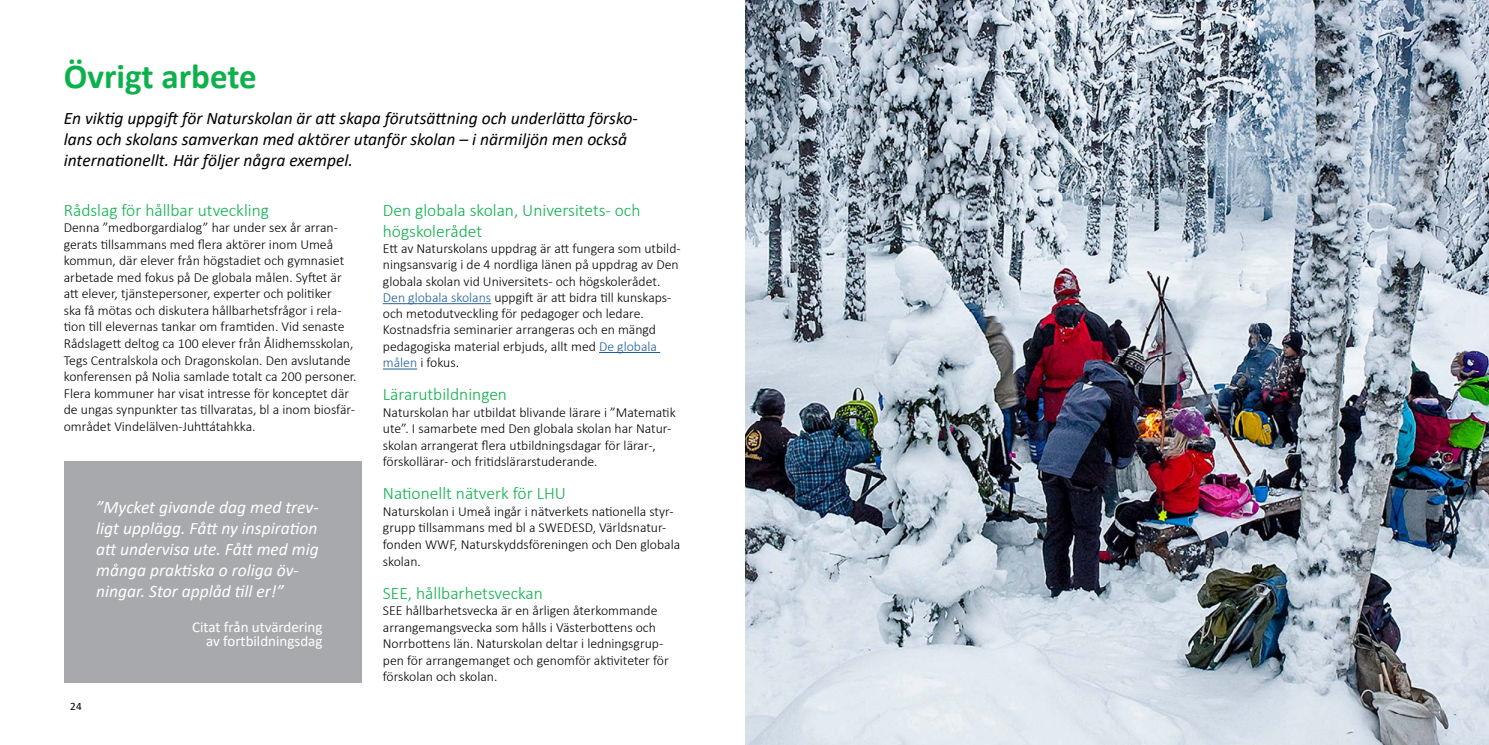
<style>
.page{position:relative;width:1489px;height:745px;background:#fff}
.page>*{position:absolute;margin:0;border:0;box-sizing:border-box;transform-origin:0 0}
.t1{font:700 35px "Calibri";color:#0db14b}
.t2{font:italic 17.5px/21px "Calibri";color:#000}
.t3{font:300 17.5px/21px "Calibri";color:#0db14b}
.t4{font:italic 17.5px/21px "Calibri";color:#fff}
.t5{font:15px/13.8px "Calibri";color:#fff;text-align:right}
.t6{font:300 13.75px/16.5px "Calibri";color:#000}
.t7{font:11.25px "Calibri";color:#000}
.s1{color:#215e9e}
</style>
<div class="page">
<div style="left:64px;top:461px;width:297px;height:221px;background:#a7a9ac"></div>
<hr style="left:383px;top:303px;width:108px;height:1px;background:#215e9e">
<hr style="left:599px;top:352px;width:61px;height:1px;background:#215e9e">
<hr style="left:383px;top:368px;width:34px;height:1px;background:#215e9e">
<img style="left:745px;top:0;width:743px;height:744px">
<h1 class="t1" style="left:64px;top:52px;width:194px">Övrigt arbete</h1>
<p class="t2" style="left:64px;top:107px;width:575px">En viktig uppgift för Naturskolan är att skapa förutsättning och underlätta försko&shy;lans och skolans samverkan med aktörer utanför skolan – i närmiljön men också internationellt. Här följer några exempel.</p>
<p class="t3" style="left:64px;top:199px;width:207px">Rådslag för hållbar utveckling</p>
<p class="t6" style="left:64px;top:219px;width:294px">Denna ”medborgardialog” har under sex år arran&shy;gerats tillsammans med flera aktörer inom Umeå kommun, där elever från högstadiet och gymnasiet arbetade med fokus på De globala målen. Syftet är att elever, tjänstepersoner, experter och politiker<br>ska få mötas och diskutera hållbarhetsfrågor i rela&shy;tion till elevernas tankar om framtiden. Vid senaste Rådslagett deltog ca 100 elever från Ålidhemsskolan, Tegs Centralskola och Dragonskolan. Den avslutande konferensen på Nolia samlade totalt ca 200 personer.<br>Flera kommuner har visat intresse för konceptet där de ungas synpunkter tas tillvaratas, bl a inom biosfär&shy;området Vindelälven-Juhttátahkka.</p>
<p class="t3" style="left:383px;top:199px;width:259px">Den globala skolan, Universitets- och högskolerådet</p>
<p class="t6" style="left:383px;top:240px;width:299px">Ett av Naturskolans uppdrag är att fungera som utbild&shy;ningsansvarig i de 4 nordliga länen på uppdrag av Den globala skolan vid Universitets- och högskolerådet.<br><span class="s1">Den globala skolans</span> uppgift är att bidra till kunskaps&shy;och metodutveckling för pedagoger och ledare.<br>Kostnadsfria seminarier arrangeras och en mängd pedagogiska material erbjuds, allt med <span class="s1">De globala målen</span> i fokus.</p>
<p class="t3" style="left:383px;top:383px;width:126px">Lärarutbildningen</p>
<p class="t6" style="left:383px;top:403px;width:294px">Naturskolan har utbildat blivande lärare i ”Matematik ute”. I samarbete med Den globala skolan har Natur&shy;skolan arrangerat flera utbildningsdagar för lärar-, förskollärar- och fritidslärarstuderande.</p>
<p class="t3" style="left:383px;top:482px;width:185px">Nationellt nätverk för LHU</p>
<p class="t6" style="left:383px;top:502px;width:299px">Naturskolan i Umeå ingår i nätverkets nationella styr&shy;grupp tillsammans med bl a SWEDESD, Världsnatur&shy;fonden WWF, Naturskyddsföreningen och Den globala skolan.</p>
<p class="t3" style="left:383px;top:581px;width:161px">SEE, hållbarhetsveckan</p>
<p class="t6" style="left:383px;top:601px;width:287px">SEE hållbarhetsvecka är en årligen återkommande arrangemangsvecka som hålls i Västerbottens och Norrbottens län. Naturskolan deltar i ledningsgrup&shy;pen för arrangemanget och genomför aktiviteter för förskolan och skolan.</p>
<p class="t4" style="left:96px;top:495px;width:224px">”Mycket givande dag med trev&shy;ligt upplägg. Fått ny inspiration att undervisa ute. Fått med mig många praktiska o roliga öv&shy;ningar. Stor applåd till er!”</p>
<p class="t5" style="left:192px;top:619px;width:132px">Citat från utvärdering av fortbildningsdag</p>
<p class="t7" style="left:70px;top:698px;width:13px">24</p>
</div>
